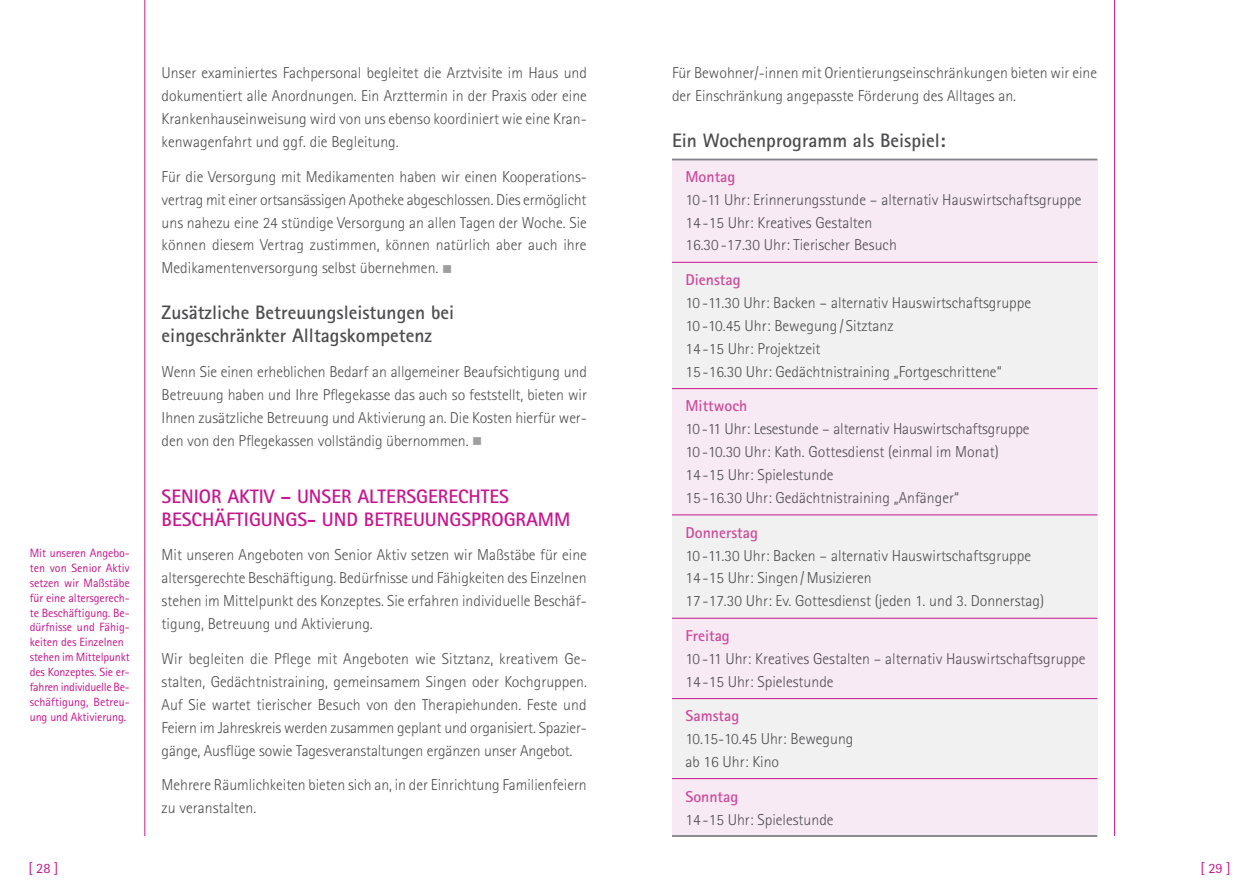
<style>
.page{position:relative;width:1259px;height:893px;background:#fff}
.page>*{position:absolute;margin:0;border:0;box-sizing:border-box;transform-origin:0 0}
.t1{font:700 19.5px/23px "Rotis Sans Serif Pro";color:#4d4d4f}
.t2{font:700 19.5px "Rotis Sans Serif Pro";color:#c6168d}
.t3{font:300 15.75px/23px "Rotis Sans Serif Pro";color:#4d4d4f}
.t4{font:700 15.75px "Rotis Sans Serif Pro";color:#cc4b9b}
.t5{font:14.25px "Rotis Sans Serif Pro";color:#c6168d}
.t6{font:12px/14.9px "Rotis Sans Serif Pro";letter-spacing:-.005em;color:#c6168d}
.s1{color:#9d9fa2}
</style>
<div class="page">
<hr style="left:145px;top:0;width:1px;height:836px;background:#c6168d">
<hr style="left:1114px;top:0;width:1px;height:836px;background:#c6168d">
<div style="left:672px;top:159px;width:425px;height:103px;background:#f7eaf4"></div>
<div style="left:672px;top:262px;width:425px;height:127px;background:#f1f1f2"></div>
<div style="left:672px;top:389px;width:425px;height:126px;background:#f7eaf4"></div>
<div style="left:672px;top:515px;width:425px;height:103px;background:#f1f1f2"></div>
<div style="left:672px;top:619px;width:425px;height:80px;background:#f7eaf4"></div>
<div style="left:672px;top:699px;width:425px;height:80px;background:#f1f1f2"></div>
<div style="left:672px;top:779px;width:425px;height:57px;background:#f7eaf4"></div>
<hr style="left:672px;top:262px;width:425px;height:1px;background:#c6168d">
<hr style="left:672px;top:388px;width:425px;height:1px;background:#c6168d">
<hr style="left:672px;top:514px;width:425px;height:1px;background:#c6168d">
<hr style="left:672px;top:618px;width:425px;height:1px;background:#c6168d">
<hr style="left:672px;top:698px;width:425px;height:1px;background:#c6168d">
<hr style="left:672px;top:778px;width:425px;height:1px;background:#c6168d">
<hr style="left:672px;top:159px;width:425px;height:1px;background:#808285">
<hr style="left:672px;top:835px;width:425px;height:2px;background:#808285">
<p class="t6" style="left:30px;top:546px;width:101px">M it unseren Angebo&shy;ten von Senior Aktiv setzen wir M aßstäbe für eine altersgerech&shy;te Beschäftigung. Be&shy;dürfnisse und Fähig&shy;keiten des Einzelnen stehen im M ittelpunkt des Konzeptes. Sie er&shy;fahren individuelle Be&shy;schäftigung, Betreu&shy;ung und Aktivierung.</p>
<p class="t3" style="left:162px;top:62px;width:427px;text-align:justify">Unser examiniertes Fachpersonal begleitet die Arztvisite im Haus und dokumentiert alle Anordnungen. Ein Arzttermin in der Praxis oder eine Krankenhauseinweisung wird von uns ebenso koordiniert wie eine Kran&shy;kenwagenfahrt und ggf. die Begleitung.</p>
<p class="t3" style="left:162px;top:165px;width:427px;text-align:justify">Für die Versorgung mit Medikamenten haben wir einen Kooperations&shy;vertrag mit einer ortsansässigen Apotheke abgeschlossen. Dies ermöglicht uns nahezu eine 24 stündige Versorgung an allen Tagen der Woche. Sie können diesem Vertrag zustimmen, können natürlich aber auch ihre Medikamentenversorgung selbst übernehmen. <span class="s1">■</span></p>
<p class="t1" style="left:162px;top:301px;width:294px">Zusätzliche Betreuungsleistungen bei eingeschränkter Alltagskompetenz</p>
<p class="t3" style="left:162px;top:360px;width:427px;text-align:justify">Wenn Sie einen erheblichen Bedarf an allgemeiner Beaufsichtigung und Betreuung haben und Ihre Pflegekasse das auch so feststellt, bieten wir Ihnen zusätzliche Betreuung und Aktivierung an. Die Kosten hierfür wer&shy;den von den Pflegekassen vollständig übernommen. <span class="s1">■</span></p>
<p class="t2" style="left:162px;top:484px;width:159px">Senior Aktiv – unser</p>
<p class="t2" style="left:357px;top:484px;width:40px">altersgere</p>
<p class="t2" style="left:458px;top:484px;width:42px">chtes</p>
<p class="t2" style="left:162px;top:507px;width:287px">Beschäftig ungs- und Betreuungspr</p>
<p class="t2" style="left:491px;top:507px;width:27px">ogramm</p>
<p class="t3" style="left:162px;top:544px;width:427px;text-align:justify">Mit unseren Angeboten von Senior Aktiv setzen wir Maßstäbe für eine altersgerechte Beschäftigung. Bedürfnisse und Fähigkeiten des Einzelnen stehen im Mittelpunkt des Konzeptes. Sie erfahren individuelle Beschäf&shy;tigung, Betreuung und Aktivierung.</p>
<p class="t3" style="left:162px;top:647px;width:427px;text-align:justify">Wir begleiten die Pflege mit Angeboten wie Sitztanz, kreativem Ge&shy;stalten, Gedächtnistraining, gemeinsamem Singen oder Kochgruppen.<br>Auf Sie wartet tierischer Besuch von den Therapiehunden. Feste und Feiern im Jahreskreis werden zusammen geplant und organisiert. Spazier&shy;gänge, Ausflüge sowie Tagesveranstaltungen ergänzen unser Angebot.</p>
<p class="t3" style="left:162px;top:773px;width:427px">Mehrere Räumlichkeiten bieten sich an, in der Einrichtung Familienfeiern zu veranstalten.</p>
<p class="t3" style="left:672px;top:62px;width:427px">Für Bewohner/-innen mit Orientierungseinschränkungen bieten wir eine der Einschränkung angepasste Förderung des Alltages an.</p>
<p class="t1" style="left:672px;top:129px;width:275px">Ein Wochenprogramm als Beispiel:</p>
<p class="t4" style="left:685px;top:166px;width:51px">Montag</p>
<p class="t3" style="left:685px;top:188px;width:397px">10-11 Uhr: Erinnerungsstunde – alternativ Hauswirtschaftsgruppe<br>14 -15 Uhr: Kreatives Gestalten<br>16.30 -17.30 Uhr: Tierischer Besuch</p>
<p class="t4" style="left:685px;top:270px;width:57px">Dienstag</p>
<p class="t3" style="left:685px;top:291px;width:347px">10 -11.30 Uhr: Backen – alternativ Hauswirtschaftsgruppe 10 -10.45 Uhr: Bewegung / Sitztanz<br>14 -15 Uhr: Projektzeit<br>15 -16.30 Uhr: Gedächtnistraining „Fortgeschrittene“</p>
<p class="t4" style="left:685px;top:396px;width:63px">Mittwoch</p>
<p class="t3" style="left:685px;top:418px;width:345px">10-11 Uhr: Lesestunde – alternativ Hauswirtschaftsgruppe 10 -10.30 Uhr: Kath. Gottesdienst (einmal im Monat)<br>14 -15 Uhr: Spielestunde<br>15 -16.30 Uhr: Gedächtnistraining „Anfänger“</p>
<p class="t4" style="left:685px;top:522px;width:74px">Donnerstag</p>
<p class="t3" style="left:685px;top:544px;width:360px">10 -11.30 Uhr: Backen – alternativ Hauswirtschaftsgruppe<br>14 -15 Uhr: Singen /Musizieren<br>17 -17.30 Uhr: Ev. Gottesdienst (jeden 1. und 3. Donnerstag)</p>
<p class="t4" style="left:685px;top:626px;width:46px">Freitag</p>
<p class="t3" style="left:685px;top:647px;width:401px">10 -11 Uhr: Kreatives Gestalten – alternativ Hauswirtschaftsgruppe<br>14 -15 Uhr: Spielestunde</p>
<p class="t4" style="left:685px;top:706px;width:55px">Samstag</p>
<p class="t3" style="left:685px;top:728px;width:169px">10.15-10.45 Uhr: Bewegung ab 16 Uhr: Kino</p>
<p class="t4" style="left:685px;top:786px;width:54px">Sonntag</p>
<p class="t3" style="left:685px;top:808px;width:150px">14 -15 Uhr: Spielestunde</p>
<p class="t5" style="left:28px;top:860px;width:32px">[ 28 ]</p>
<p class="t5" style="left:1200px;top:860px;width:32px">[ 29 ]</p>
</div>
